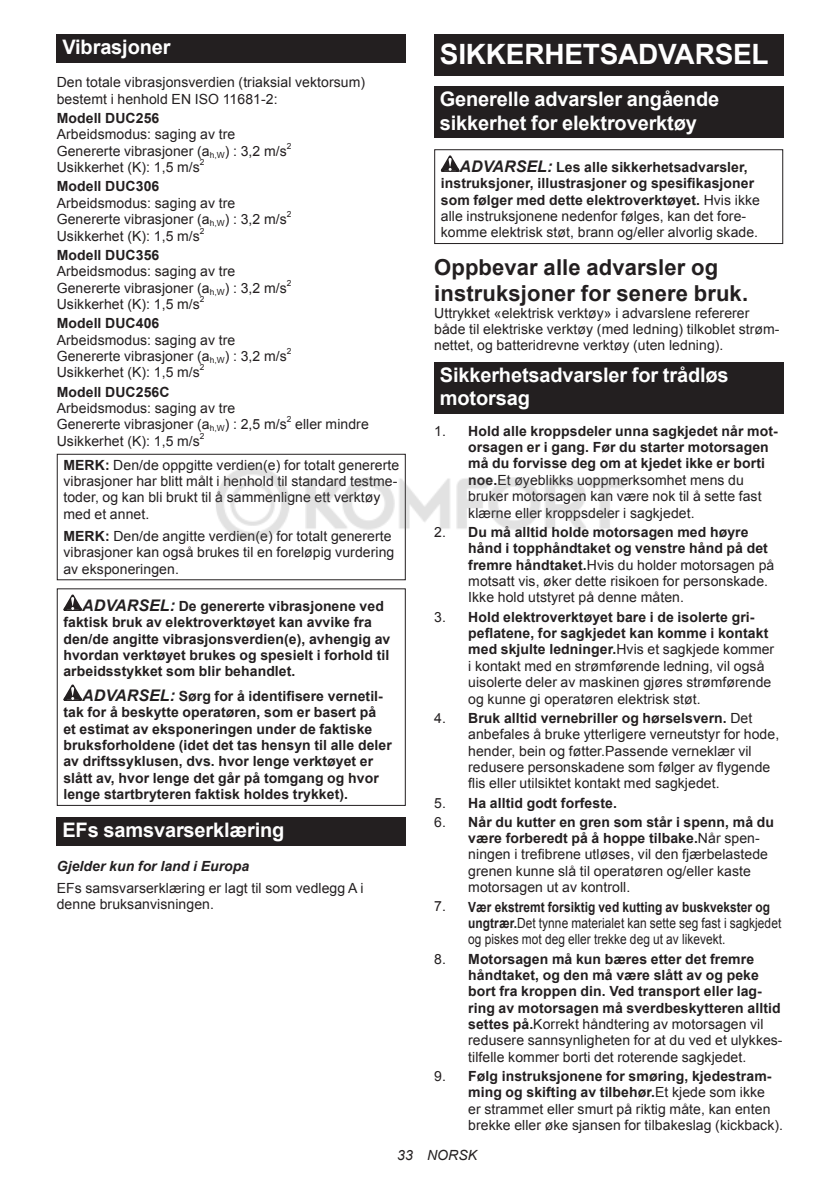
<style>
.page{position:relative;width:840px;height:1191px;background:#fff}
.page>*{position:absolute;margin:0;border:0;box-sizing:border-box;transform-origin:0 0}
.t1{font:700 28px "Arial";letter-spacing:-.01em;color:#fff}
.t2{font:700 22px/25.8px "Arial";letter-spacing:.005em;color:#231f20}
.t3{font:700 20px/23.4px "Arial";letter-spacing:-.01em;color:#fff}
.t4{font:14px/16.4px "Arial";letter-spacing:.005em;color:#231f20}
.t5{font:700 14px/16.4px "Arial";letter-spacing:.005em;color:#231f20}
.t6{font:italic 700 14px "Arial";letter-spacing:.005em;color:#231f20}
.t7{font:italic 14px "Arial";letter-spacing:.005em;color:#231f20}
.t8{font:8.4px "Arial";color:#231f20}
.s1{font-weight:700}
.s2{font-style:italic;font-size:16px}
.s3{font-weight:400}
</style>
<div class="page">
<div style="left:57px;top:34px;width:348px;height:29px;background:#231f20"></div>
<div style="left:57px;top:454px;width:348px;height:126px;border:1px solid #231f20"></div>
<svg style="left:63px;top:594px;width:19px;height:17px"></svg>
<svg style="left:63px;top:684px;width:19px;height:17px"></svg>
<div style="left:57px;top:588px;width:348px;height:218px;border:1px solid #231f20"></div>
<div style="left:57px;top:817px;width:348px;height:28px;background:#231f20"></div>
<div style="left:434px;top:34px;width:348px;height:41px;background:#231f20"></div>
<div style="left:434px;top:86px;width:348px;height:52px;background:#231f20"></div>
<svg style="left:440px;top:155px;width:19px;height:17px"></svg>
<div style="left:434px;top:149px;width:348px;height:95px;border:1px solid #231f20"></div>
<div style="left:434px;top:362px;width:348px;height:51px;background:#231f20"></div>
<img style="left:216px;top:457px;width:409px;height:92px">
<h3 class="t3" style="left:62px;top:37px;width:110px">Vibrasjoner</h3>
<p class="t4" style="left:57px;top:74px;width:310px">Den totale vibrasjonsverdien (triaksial vektorsum) bestemt i henhold EN ISO 11681-2:</p>
<p class="t5" style="left:57px;top:111px;width:104px">Modell DUC256</p>
<p class="t4" style="left:57px;top:127px;width:231px">Arbeidsmodus: saging av tre<br>Genererte vibrasjoner (a<sub>h,W</sub>) : 3,2 m/s</p>
<p class="t8" style="left:287px;top:143px;width:6px">2</p>
<p class="t4" style="left:57px;top:160px;width:144px">Usikkerhet (K): 1,5 m/s</p>
<p class="t8" style="left:200px;top:159px;width:6px">2</p>
<p class="t5" style="left:57px;top:179px;width:104px">Modell DUC306</p>
<p class="t4" style="left:57px;top:196px;width:231px">Arbeidsmodus: saging av tre<br>Genererte vibrasjoner (a<sub>h,W</sub>) : 3,2 m/s</p>
<p class="t8" style="left:287px;top:211px;width:6px">2</p>
<p class="t4" style="left:57px;top:229px;width:144px">Usikkerhet (K): 1,5 m/s</p>
<p class="t8" style="left:200px;top:227px;width:6px">2</p>
<p class="t5" style="left:57px;top:248px;width:104px">Modell DUC356</p>
<p class="t4" style="left:57px;top:264px;width:231px">Arbeidsmodus: saging av tre<br>Genererte vibrasjoner (a<sub>h,W</sub>) : 3,2 m/s</p>
<p class="t8" style="left:287px;top:279px;width:6px">2</p>
<p class="t4" style="left:57px;top:297px;width:144px">Usikkerhet (K): 1,5 m/s</p>
<p class="t8" style="left:200px;top:296px;width:6px">2</p>
<p class="t5" style="left:57px;top:316px;width:104px">Modell DUC406</p>
<p class="t4" style="left:57px;top:333px;width:231px">Arbeidsmodus: saging av tre<br>Genererte vibrasjoner (a<sub>h,W</sub>) : 3,2 m/s</p>
<p class="t8" style="left:287px;top:348px;width:6px">2</p>
<p class="t4" style="left:57px;top:365px;width:144px">Usikkerhet (K): 1,5 m/s</p>
<p class="t8" style="left:200px;top:364px;width:6px">2</p>
<p class="t5" style="left:57px;top:384px;width:114px">Modell DUC256C</p>
<p class="t4" style="left:57px;top:401px;width:231px">Arbeidsmodus: saging av tre<br>Genererte vibrasjoner (a<sub>h,W</sub>) : 2,5 m/s</p>
<p class="t8" style="left:287px;top:416px;width:6px">2</p>
<p class="t4" style="left:295px;top:417px;width:75px">eller mindre</p>
<p class="t4" style="left:57px;top:434px;width:144px">Usikkerhet (K): 1,5 m/s</p>
<p class="t8" style="left:200px;top:432px;width:6px">2</p>
<p class="t4" style="left:63px;top:458px;width:337px"><span class="s1">MERK:</span> Den/de oppgitte verdien(e) for totalt genererte vibrasjoner har blitt målt i henhold til standard testme&shy;toder, og kan bli brukt til å sammenligne ett verktøy med et annet.</p>
<p class="t4" style="left:63px;top:529px;width:332px"><span class="s1">MERK:</span> Den/de angitte verdien(e) for totalt genererte vibrasjoner kan også brukes til en foreløpig vurdering av eksponeringen.</p>
<p class="t5" style="left:63px;top:599px;width:328px;text-indent:19px"><span class="s2">ADVARSEL:</span> De genererte vibrasjonene ved faktisk bruk av elektroverktøyet kan avvike fra den/de angitte vibrasjonsverdien(e), avhengig av hvordan verktøyet brukes og spesielt i forhold til arbeidsstykket som blir behandlet.</p>
<p class="t5" style="left:63px;top:688px;width:330px;text-indent:19px"><span class="s2">ADVARSEL:</span> Sørg for å identifisere vernetil&shy;tak for å beskytte operatøren, som er basert på et estimat av eksponeringen under de faktiske bruksforholdene (idet det tas hensyn til alle deler av driftssyklusen, dvs. hvor lenge verktøyet er slått av, hvor lenge det går på tomgang og hvor lenge startbryteren faktisk holdes trykket).</p>
<h3 class="t3" style="left:62px;top:820px;width:223px">EFs samsvarserklæring</h3>
<p class="t6" style="left:57px;top:860px;width:194px">Gjelder kun for land i Europa</p>
<p class="t4" style="left:57px;top:879px;width:308px">EFs samsvarserklæring er lagt til som vedlegg A i denne bruksanvisningen.</p>
<h1 class="t1" style="left:439px;top:43px;width:330px">SIKKERHETSADVARSEL</h1>
<h3 class="t3" style="left:439px;top:89px;width:281px">Generelle advarsler angående sikkerhet for elektroverktøy</h3>
<p class="t5" style="left:440px;top:160px;width:320px;text-indent:19px"><span class="s2">ADVARSEL:</span> Les alle sikkerhetsadvarsler, instruksjoner, illustrasjoner og spesifikasjoner som følger med dette elektroverktøyet. <span class="s3">Hvis ikke alle instruksjonene nedenfor følges, kan det fore&shy;komme elektrisk støt, brann og/eller alvorlig skade.</span></p>
<h2 class="t2" style="left:434px;top:257px;width:315px">Oppbevar alle advarsler og instruksjoner for senere bruk.</h2>
<p class="t4" style="left:434px;top:306px;width:346px">Uttrykket «elektrisk verktøy» i advarslene refererer både til elektriske verktøy (med ledning) tilkoblet strøm&shy;nettet, og batteridrevne verktøy (uten ledning).</p>
<h3 class="t3" style="left:439px;top:364px;width:290px">Sikkerhetsadvarsler for trådløs motorsag</h3>
<p class="t5" style="left:468px;top:424px;width:311px;text-indent:-34px"><span class="s3">1.</span> Hold alle kroppsdeler unna sagkjedet når mot&shy;orsagen er i gang. Før du starter motorsagen må du forvisse deg om at kjedet ikke er borti noe.<span class="s3">Et øyeblikks uoppmerksomhet mens du bruker motorsagen kan være nok til å sette fast klærne eller kroppsdeler i sagkjedet.</span></p>
<p class="t4" style="left:468px;top:525px;width:307px;text-indent:-34px">2. <span class="s1">Du må alltid holde motorsagen med høyre hånd i topphåndtaket og venstre hånd på det fremre håndtaket.</span>Hvis du holder motorsagen på motsatt vis, øker dette risikoen for personskade.<br>Ikke hold utstyret på denne måten.</p>
<p class="t4" style="left:468px;top:609px;width:307px;text-indent:-34px">3. <span class="s1">Hold elektroverktøyet bare i de isolerte gri&shy;peflatene, for sagkjedet kan komme i kontakt med skjulte ledninger.</span>Hvis et sagkjede kommer i kontakt med en strømførende ledning, vil også uisolerte deler av maskinen gjøres strømførende og kunne gi operatøren elektrisk støt.</p>
<p class="t4" style="left:468px;top:711px;width:312px;text-indent:-34px">4. <span class="s1">Bruk alltid vernebriller og hørselsvern.</span> Det anbefales å bruke ytterligere verneutstyr for hode, hender, bein og føtter.Passende verneklær vil redusere personskadene som følger av flygende flis eller utilsiktet kontakt med sagkjedet.</p>
<p class="t5" style="left:434px;top:795px;width:184px"><span class="s3">5.</span> Ha alltid godt forfeste.</p>
<p class="t4" style="left:468px;top:814px;width:307px;text-indent:-34px">6. <span class="s1">Når du kutter en gren som står i spenn, må du være forberedt på å hoppe tilbake.</span>Når spen&shy;ningen i trefibrene utløses, vil den fjærbelastede grenen kunne slå til operatøren og/eller kaste motorsagen ut av kontroll.</p>
<p class="t4" style="left:468px;top:899px;width:314px;text-indent:-34px">7. <span class="s1">Vær ekstremt forsiktig ved kutting av buskvekster og ungtrær.</span>Det tynne materialet kan sette seg fast i sagkjedet og piskes mot deg eller trekke deg ut av likevekt.</p>
<p class="t5" style="left:468px;top:951px;width:315px;text-indent:-34px"><span class="s3">8.</span> Motorsagen må kun bæres etter det fremre håndtaket, og den må være slått av og peke bort fra kroppen din. Ved transport eller lag&shy;ring av motorsagen må sverdbeskytteren alltid settes på.<span class="s3">Korrekt håndtering av motorsagen vil redusere sannsynligheten for at du ved et ulykkes&shy;tilfelle kommer borti det roterende sagkjedet.</span></p>
<p class="t4" style="left:468px;top:1069px;width:316px;text-indent:-34px">9. <span class="s1">Følg instruksjonene for smøring, kjedestram&shy;ming og skifting av tilbehør.</span>Et kjede som ikke<br>er strammet eller smurt på riktig måte, kan enten brekke eller øke sjansen for tilbakeslag (kickback).</p>
<p class="t7" style="left:397px;top:1147px;width:81px">33 NORSK</p>
</div>
